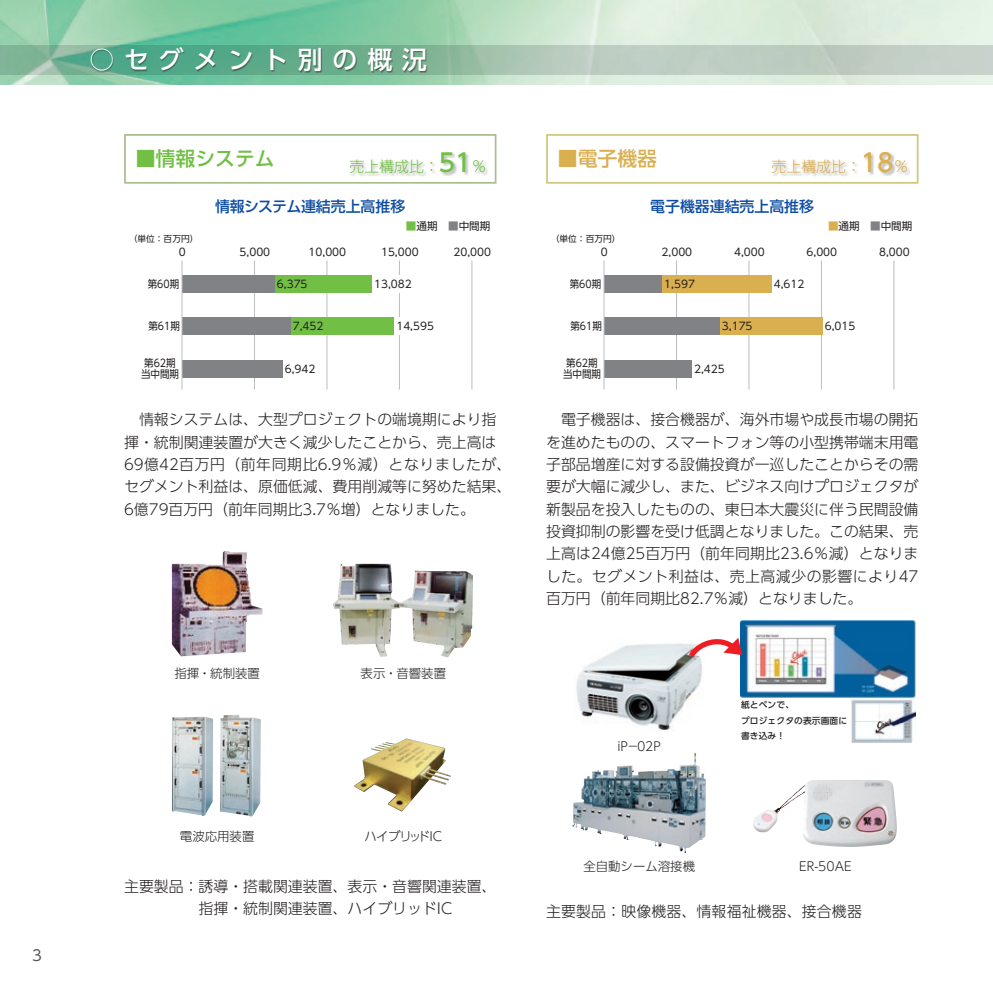
<style>
.page{position:relative;width:993px;height:993px;background:#fff}
.page>*{position:absolute;margin:0;border:0;box-sizing:border-box;transform-origin:0 0}
.t1{font:500 24.85px "UD Shin Go Pro";letter-spacing:.4em;color:#fff}
.t2{font:500 19.78px "UD Shin Go Pro";color:#71bf44}
.t3{font:500 19.78px "UD Shin Go Pro";color:#daaf50}
.t4{font:300 14.88px/22.4px "UD Shin Go Pro";color:#231f20}
.t5{font:500 14.88px "Shin Go Pr 5";color:#0d4da1}
.t6{font:500 14.88px "UD Shin Go Pro";color:#0d4da1}
.t7{font:300 14.88px "UD Shin Go Pro";color:#71bf44}
.t8{font:300 14.88px "UD Shin Go Pro";color:#daaf50}
.t9{font:14.88px "UD Shin Go Pro";color:#57585a}
.t10{font:300 12.42px "UD Shin Go Pro";color:#231f20}
.t11{font:300 12.42px "UD Shin Go Pro";letter-spacing:-.075em;color:#231f20}
.t12{font:10.5px "UD Shin Go Pro";color:#231f20}
.t13{font:10.5px/10.5px "UD Shin Go Pro";color:#231f20;scale:.9 1}
.t14{font:500 8.75px/15.6px "UD Shin Go Pro";letter-spacing:.02em;color:#231f20}
.t15{font:8.75px "UD Shin Go Pro";color:#231f20}
.s1{color:#71bf44}
.s2{color:#808285}
.s3{font-weight:500;font-size:24.85px}
.s4{color:#daaf50}
</style>
<div class="page">
<img style="left:0;top:0;width:992px;height:84px">
<svg style="left:0;top:45px;width:992px;height:29px;background:#a9c5b4"></svg>
<img style="left:740px;top:620px;width:175px;height:122px">
<div style="left:738px;top:697px;width:112px;height:45px;background:#fff"></div>
<div style="left:92px;top:48px;width:335px;height:24px;background:#231f20;opacity:.5"></div>
<div style="left:546px;top:134px;width:372px;height:50px;border:2px solid #d0c77f"></div>
<div style="left:124px;top:134px;width:372px;height:50px;border:2px solid #abbd91"></div>
<hr style="left:254px;top:260px;width:1px;height:129px;background:#bcbdc0">
<hr style="left:326px;top:260px;width:1px;height:129px;background:#bcbdc0">
<hr style="left:399px;top:260px;width:1px;height:129px;background:#bcbdc0">
<hr style="left:471px;top:260px;width:1px;height:129px;background:#bcbdc0">
<div style="left:393px;top:275px;width:12px;height:18px;background:#fff"></div>
<div style="left:393px;top:317px;width:12px;height:18px;background:#fff"></div>
<div style="left:182px;top:275px;width:189px;height:18px;background:#71bf44"></div>
<div style="left:182px;top:317px;width:211px;height:18px;background:#71bf44"></div>
<div style="left:182px;top:275px;width:92px;height:18px;background:#808285"></div>
<div style="left:182px;top:317px;width:108px;height:18px;background:#808285"></div>
<div style="left:182px;top:360px;width:100px;height:17px;background:#808285"></div>
<hr style="left:181px;top:260px;width:1px;height:129px;background:#bcbdc0">
<hr style="left:676px;top:260px;width:1px;height:129px;background:#bcbdc0">
<hr style="left:748px;top:260px;width:1px;height:129px;background:#bcbdc0">
<hr style="left:820px;top:260px;width:1px;height:129px;background:#bcbdc0">
<hr style="left:893px;top:260px;width:1px;height:129px;background:#bcbdc0">
<div style="left:603px;top:275px;width:168px;height:18px;background:#daaf50"></div>
<div style="left:603px;top:317px;width:218px;height:18px;background:#daaf50"></div>
<div style="left:603px;top:275px;width:58px;height:18px;background:#808285"></div>
<div style="left:603px;top:317px;width:115px;height:18px;background:#808285"></div>
<div style="left:603px;top:360px;width:88px;height:17px;background:#808285"></div>
<hr style="left:603px;top:260px;width:1px;height:129px;background:#bcbdc0">
<img style="left:172px;top:551px;width:90px;height:105px">
<img style="left:172px;top:716px;width:41px;height:100px">
<img style="left:220px;top:714px;width:41px;height:102px">
<img style="left:400px;top:570px;width:73px;height:87px">
<img style="left:333px;top:563px;width:67px;height:93px">
<img style="left:354px;top:738px;width:97px;height:73px">
<img style="left:576px;top:643px;width:127px;height:87px">
<img style="left:753px;top:780px;width:143px;height:67px">
<img style="left:572px;top:753px;width:133px;height:99px">
<div style="left:349px;top:152px;width:139px;height:25px;background:#231f20;opacity:.3"></div>
<div style="left:771px;top:151px;width:139px;height:26px;background:#231f20;opacity:.3"></div>
<svg style="left:683px;top:632px;width:59px;height:30px"></svg>
<p class="t9" style="left:32px;top:943px;width:11px">3</p>
<h1 class="t1" style="left:89px;top:39px;width:339px">○セグメント別の概況</h1>
<h2 class="t2" style="left:136px;top:143px;width:140px">■情報システム</h2>
<h2 class="t3" style="left:557px;top:143px;width:101px">■電子機器</h2>
<p class="t5" style="left:215px;top:194px;width:192px">情報システム連結売上高推移</p>
<p class="t12" style="left:406px;top:217px;width:86px"><span class="s1">■</span>通期　<span class="s2">■</span>中間期</p>
<p class="t15" style="left:129px;top:231px;width:71px">（単位：百万円）</p>
<p class="t12" style="left:179px;top:243px;width:8px">0</p>
<p class="t12" style="left:239px;top:243px;width:32px">5,000</p>
<p class="t12" style="left:308px;top:243px;width:39px">10,000</p>
<p class="t12" style="left:381px;top:243px;width:39px">15,000</p>
<p class="t12" style="left:453px;top:243px;width:39px">20,000</p>
<p class="t13" style="left:148px;top:278px;width:36px">第60期</p>
<p class="t13" style="left:148px;top:320px;width:36px">第61期</p>
<p class="t13" style="left:141px;top:357px;width:44px">第62期当中間期</p>
<p class="t7" style="left:349px;top:154px;width:138px">売上構成比：<span class="s3">51</span>％</p>
<p class="t8" style="left:771px;top:154px;width:138px">売上構成比：<span class="s3">18</span>％</p>
<p class="t6" style="left:650px;top:194px;width:165px">電子機器連結売上高推移</p>
<p class="t12" style="left:827px;top:217px;width:86px"><span class="s4">■</span>通期　<span class="s2">■</span>中間期</p>
<p class="t15" style="left:550px;top:231px;width:71px">（単位：百万円）</p>
<p class="t12" style="left:600px;top:243px;width:8px">0</p>
<p class="t12" style="left:661px;top:243px;width:32px">2,000</p>
<p class="t12" style="left:733px;top:243px;width:32px">4,000</p>
<p class="t12" style="left:806px;top:243px;width:32px">6,000</p>
<p class="t12" style="left:878px;top:243px;width:32px">8,000</p>
<p class="t13" style="left:569px;top:278px;width:36px">第60期</p>
<p class="t13" style="left:570px;top:320px;width:36px">第61期</p>
<p class="t13" style="left:563px;top:357px;width:44px">第62期当中間期</p>
<p class="t12" style="left:277px;top:275px;width:32px">6,375</p>
<p class="t12" style="left:293px;top:317px;width:32px">7,452</p>
<p class="t12" style="left:285px;top:360px;width:32px">6,942</p>
<p class="t4" style="left:124px;top:407px;width:388px">　情報システムは、大型プロジェクトの端境期により指揮・統制関連装置が大きく減少したことから、売上高は<br>69億42百万円（前年同期比6.9％減）となりましたが、セグメント利益は、原価低減、費用削減等に努めた結果、<br>6億79百万円（前年同期比3.7％増）となりました。</p>
<p class="t4" style="left:546px;top:407px;width:374px;text-align:justify">　電子機器は、接合機器が、海外市場や成長市場の開拓を進めたものの、スマートフォン等の小型携帯端末用電子部品増産に対する設備投資が一巡したことからその需要が大幅に減少し、また、ビジネス向けプロジェクタが新製品を投入したものの、東日本大震災に伴う民間設備投資抑制の影響を受け低調となりました。この結果、売上高は24億25百万円（前年同期比23.6％減）となりました。セグメント利益は、売上高減少の影響により47百万円（前年同期比82.7％減）となりました。</p>
<p class="t12" style="left:773px;top:275px;width:32px">4,612</p>
<p class="t12" style="left:374px;top:275px;width:39px">13,082</p>
<p class="t12" style="left:396px;top:317px;width:39px">14,595</p>
<p class="t12" style="left:664px;top:275px;width:32px">1,597</p>
<p class="t12" style="left:824px;top:317px;width:32px">6,015</p>
<p class="t12" style="left:721px;top:317px;width:32px">3,175</p>
<p class="t12" style="left:694px;top:360px;width:32px">2,425</p>
<p class="t10" style="left:174px;top:662px;width:87px">指揮・統制装置</p>
<p class="t10" style="left:180px;top:826px;width:76px">電波応用装置</p>
<p class="t10" style="left:360px;top:662px;width:87px">表示・音響装置</p>
<p class="t11" style="left:364px;top:826px;width:79px">ハイブリッドIC</p>
<p class="t4" style="left:198px;top:874px;width:299px;text-indent:-74px">主要製品：誘導・搭載関連装置、表示・音響関連装置、指揮・統制関連装置、ハイブリッドIC</p>
<p class="t10" style="left:612px;top:735px;width:50px">ｉＰ－０2 P</p>
<p class="t14" style="left:740px;top:696px;width:108px">紙とペンで、<br>プロジェクタの表示画面に書き込み！</p>
<p class="t10" style="left:583px;top:856px;width:113px">全自動シーム溶接機</p>
<p class="t10" style="left:799px;top:856px;width:54px">ER-50AE</p>
<p class="t4" style="left:546px;top:899px;width:317px">主要製品：映像機器、情報福祉機器、接合機器</p>
</div>
